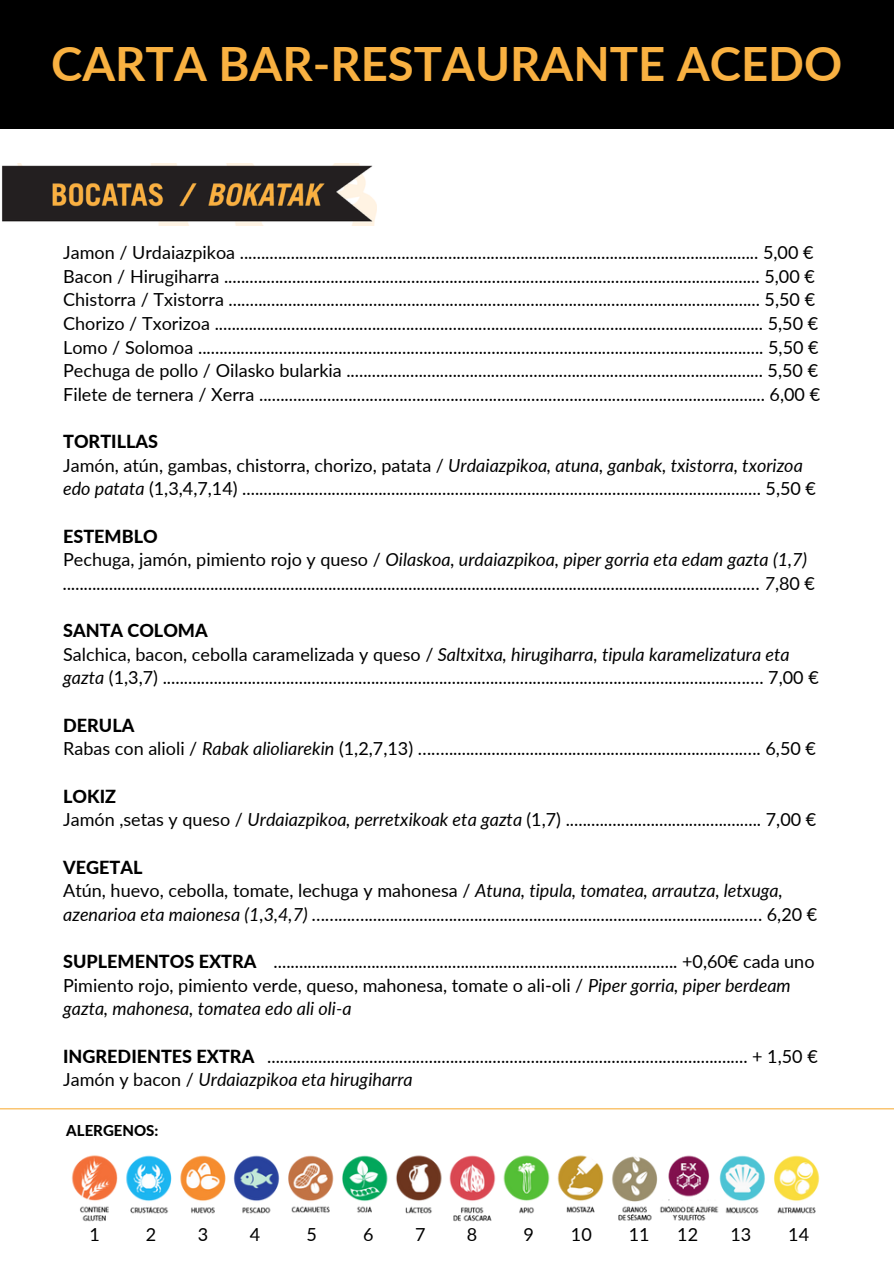
<style>
.page{position:relative;width:894px;height:1264px;background:#fff}
.page>*{position:absolute;margin:0;border:0;box-sizing:border-box;transform-origin:0 0}
.t1{font:700 47.25px "Lato";color:#f9b141}
.t2{font:18px/23.7px "Lato";color:#000}
.t3{font:italic 18px/23.7px "Lato";color:#000}
.t4{font:800 15px "Lato";color:#000}
.s1{font-weight:800}
.s2{font-style:italic}
.s3{font-weight:800;font-style:normal}
.s4{font-style:normal}
</style>
<div class="page">
<img style="left:2px;top:164px;width:374px;height:62px">
<div style="left:0;top:0;width:893px;height:129px;background:#000"></div>
<hr style="left:0;top:1108px;width:893px;height:1px;background:#f9b141">
<img style="left:71px;top:1155px;width:749px;height:67px">
<h2 class="t1" style="left:51px;top:34px;width:792px">CARTA BAR-RESTAURANTE ACEDO</h2>
<p class="t2" style="left:63px;top:240px;width:758px">Jamon / Urdaiazpikoa .......................................................................................................................... 5,00 € Bacon / Hirugiharra .............................................................................................................................. 5,00 € Chistorra / Txistorra ............................................................................................................................. 5,50 € Chorizo / Txorizoa ................................................................................................................................. 5,50 € Lomo / Solomoa ..................................................................................................................................... 5,50 € Pechuga de pollo / Oilasko bularkia .................................................................................................. 5,50 € Filete de ternera / Xerra ....................................................................................................................... 6,00 €</p>
<h2 class="t2" style="left:63px;top:429px;width:754px"><span class="s1">TORTILLAS<br></span>Jamón, atún, gambas, chistorra, chorizo, patata / <span class="s2">Urdaiazpikoa, atuna, ganbak, txistorra, txorizoa edo patata</span> (1,3,4,7,14) .......................................................................................................................... 5,50 €</h2>
<h2 class="t3" style="left:63px;top:524px;width:753px"><span class="s3">ESTEMBLO<br></span><span class="s4">Pechuga, jamón, pimiento rojo y queso /</span> Oilaskoa, urdaiazpikoa, piper gorria eta edam gazta (1,7) ...............................................................................................................................................................…… 7<span class="s4">,80 €</span></h2>
<h2 class="t2" style="left:63px;top:618px;width:756px"><span class="s1">SANTA COLOMA<br></span>Salchica, bacon, cebolla caramelizada y queso / <span class="s2">Saltxitxa, hirugiharra, tipula karamelizatura eta gazta</span> (1,3,7) ......................................................................................................................................……. 7,00 €</h2>
<h2 class="t2" style="left:63px;top:713px;width:754px"><span class="s1">DERULA<br></span>Rabas con alioli / <span class="s2">Rabak alioliarekin</span> (1,2,7,13) ……..................................................................….…. 6,50 €</h2>
<h2 class="t2" style="left:63px;top:783px;width:754px"><span class="s1">LOKIZ<br></span>Jamón ,setas y queso / <span class="s2">Urdaiazpikoa, perretxikoak eta gazta</span> (1,7) .............................................. 7,00 €</h2>
<h2 class="t3" style="left:63px;top:854px;width:755px"><span class="s3">VEGETAL<br></span><span class="s4">Atún, huevo, cebolla, tomate, lechuga y mahonesa /</span> Atuna, tipula, tomatea, arrautza, letxuga, azenarioa eta maionesa (1,3,4,7) ……...….........................................................................................….<span class="s4">. 6,20 €</span></h2>
<h2 class="t2" style="left:63px;top:949px;width:752px"><span class="s1">SUPLEMENTOS EXTRA</span> ............................................................................................... +0,60€ cada uno<br>Pimiento rojo, pimiento verde, queso, mahonesa, tomate o ali-oli / <span class="s2">Piper gorria, piper berdeam gazta, mahonesa, tomatea edo ali oli-a</span></h2>
<h2 class="t2" style="left:63px;top:1043px;width:755px"><span class="s1">INGREDIENTES EXTRA</span> ................................................................................................................. + 1,50 €<br>Jamón y bacon / <span class="s2">Urdaiazpikoa eta hirugiharra</span></h2>
<p class="t4" style="left:66px;top:1121px;width:94px">ALERGENOS:</p>
<h2 class="t2" style="left:89px;top:1221px;width:12px">1</h2>
<h2 class="t2" style="left:146px;top:1221px;width:12px">2</h2>
<h2 class="t2" style="left:198px;top:1221px;width:12px">3</h2>
<h2 class="t2" style="left:250px;top:1221px;width:12px">4</h2>
<h2 class="t2" style="left:306px;top:1221px;width:12px">5</h2>
<h2 class="t2" style="left:363px;top:1221px;width:12px">6</h2>
<h2 class="t2" style="left:415px;top:1221px;width:12px">7</h2>
<h2 class="t2" style="left:467px;top:1221px;width:12px">8</h2>
<h2 class="t2" style="left:523px;top:1221px;width:12px">9</h2>
<h2 class="t2" style="left:570px;top:1221px;width:22px">10</h2>
<h2 class="t2" style="left:628px;top:1221px;width:22px">11</h2>
<h2 class="t2" style="left:677px;top:1221px;width:22px">12</h2>
<h2 class="t2" style="left:730px;top:1221px;width:22px">13</h2>
<h2 class="t2" style="left:788px;top:1221px;width:22px">14</h2>
</div>
